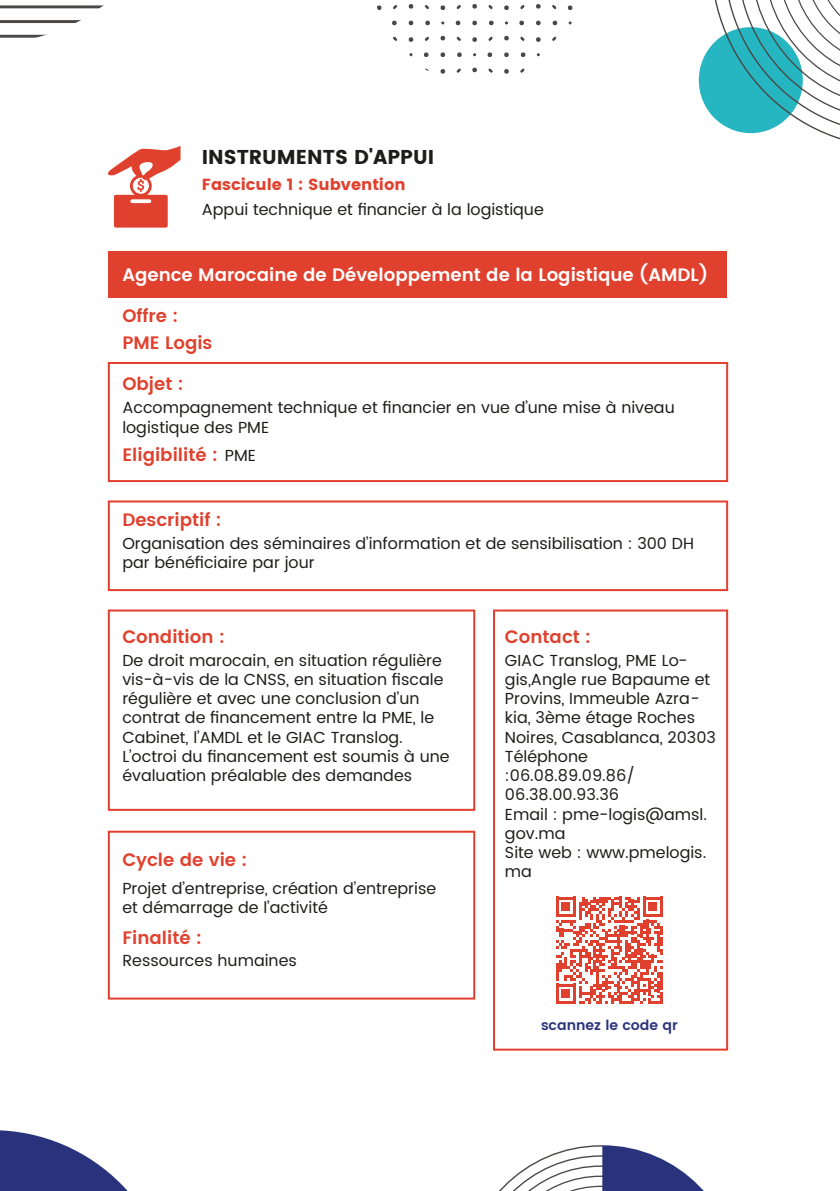
<style>
.page{position:relative;width:840px;height:1191px;background:#fff}
.page>*{position:absolute;margin:0;border:0;box-sizing:border-box;transform-origin:0 0}
.t1{font:20px "Poppins";color:#1d1d1b}
.t2{font:600 18px/27.4px "Poppins";color:#e0412e}
.t3{font:600 18px "Poppins";color:#fff}
.t4{font:16px/19.2px "Poppins";color:#1d1d1b}
.t5{font:16px "Poppins";color:#e0412e}
.t6{font:600 14px "Poppins";color:#29347c}
</style>
<div class="page">
<div style="left:698px;top:27px;width:104px;height:106px;background:#26b6c1;border-radius:50%"></div>
<svg style="left:710px;top:0;width:129px;height:139px"></svg>
<svg style="left:377px;top:5px;width:4px;height:5px"></svg>
<svg style="left:440px;top:5px;width:5px;height:5px"></svg>
<svg style="left:393px;top:5px;width:5px;height:5px"></svg>
<svg style="left:408px;top:20px;width:5px;height:6px"></svg>
<svg style="left:408px;top:4px;width:5px;height:5px"></svg>
<svg style="left:392px;top:20px;width:5px;height:6px"></svg>
<svg style="left:425px;top:20px;width:5px;height:6px"></svg>
<svg style="left:408px;top:37px;width:5px;height:5px"></svg>
<svg style="left:424px;top:5px;width:5px;height:5px"></svg>
<svg style="left:393px;top:36px;width:5px;height:5px"></svg>
<svg style="left:504px;top:5px;width:5px;height:5px"></svg>
<svg style="left:456px;top:4px;width:5px;height:6px"></svg>
<svg style="left:472px;top:20px;width:5px;height:6px"></svg>
<svg style="left:472px;top:4px;width:5px;height:5px"></svg>
<svg style="left:455px;top:20px;width:5px;height:6px"></svg>
<svg style="left:489px;top:20px;width:4px;height:6px"></svg>
<svg style="left:472px;top:37px;width:5px;height:5px"></svg>
<svg style="left:488px;top:4px;width:5px;height:6px"></svg>
<svg style="left:424px;top:36px;width:5px;height:5px"></svg>
<svg style="left:440px;top:52px;width:5px;height:5px"></svg>
<svg style="left:440px;top:36px;width:5px;height:5px"></svg>
<svg style="left:424px;top:52px;width:4px;height:5px"></svg>
<svg style="left:457px;top:52px;width:5px;height:5px"></svg>
<svg style="left:440px;top:69px;width:5px;height:5px"></svg>
<svg style="left:441px;top:21px;width:4px;height:4px"></svg>
<svg style="left:456px;top:36px;width:5px;height:5px"></svg>
<svg style="left:409px;top:53px;width:4px;height:4px"></svg>
<svg style="left:567px;top:5px;width:5px;height:5px"></svg>
<svg style="left:520px;top:4px;width:5px;height:6px"></svg>
<svg style="left:536px;top:20px;width:4px;height:6px"></svg>
<svg style="left:536px;top:4px;width:4px;height:5px"></svg>
<svg style="left:519px;top:20px;width:5px;height:6px"></svg>
<svg style="left:552px;top:20px;width:5px;height:6px"></svg>
<svg style="left:536px;top:37px;width:4px;height:5px"></svg>
<svg style="left:552px;top:4px;width:5px;height:6px"></svg>
<svg style="left:488px;top:36px;width:5px;height:5px"></svg>
<svg style="left:504px;top:52px;width:5px;height:5px"></svg>
<svg style="left:504px;top:36px;width:5px;height:5px"></svg>
<svg style="left:487px;top:52px;width:5px;height:5px"></svg>
<svg style="left:520px;top:52px;width:5px;height:5px"></svg>
<svg style="left:504px;top:69px;width:5px;height:5px"></svg>
<svg style="left:520px;top:36px;width:5px;height:5px"></svg>
<svg style="left:456px;top:68px;width:5px;height:5px"></svg>
<svg style="left:472px;top:67px;width:5px;height:6px"></svg>
<svg style="left:488px;top:68px;width:5px;height:5px"></svg>
<svg style="left:552px;top:36px;width:5px;height:5px"></svg>
<svg style="left:568px;top:21px;width:4px;height:4px"></svg>
<svg style="left:520px;top:68px;width:5px;height:5px"></svg>
<svg style="left:0;top:5px;width:104px;height:33px"></svg>
<svg style="left:499px;top:1145px;width:205px;height:46px"></svg>
<svg style="left:0;top:1130px;width:128px;height:61px"></svg>
<div style="left:108px;top:251px;width:618px;height:46px;background:#e0412e"></div>
<div style="left:108px;top:362px;width:619px;height:120px;border:2px solid #e23f2e"></div>
<div style="left:108px;top:500px;width:619px;height:91px;border:2px solid #e23f2e"></div>
<div style="left:108px;top:609px;width:367px;height:202px;border:2px solid #e23f2e"></div>
<div style="left:492px;top:609px;width:235px;height:441px;border:2px solid #e23f2e"></div>
<div style="left:108px;top:830px;width:367px;height:169px;border:2px solid #e23f2e"></div>
<svg style="left:107px;top:146px;width:73px;height:82px"></svg>
<svg style="left:556px;top:896px;width:106px;height:108px"></svg>
<p class="t1" style="left:202px;top:145px;width:234px">INSTRUMENTS D'APPUI</p>
<p class="t5" style="left:202px;top:175px;width:205px">Fascicule 1 : Subvention</p>
<p class="t4" style="left:202px;top:200px;width:343px">Appui technique et financier à la logistique</p>
<p class="t3" style="left:122px;top:261px;width:587px">Agence Marocaine de Développement de la Logistique (AMDL)</p>
<p class="t2" style="left:122px;top:302px;width:92px">Offre :<br>PME Logis</p>
<p class="t2" style="left:122px;top:370px;width:63px">Objet :</p>
<p class="t4" style="left:122px;top:399px;width:553px">Accompagnement technique et financier en vue d’une mise à niveau logistique des PME</p>
<p class="t2" style="left:122px;top:442px;width:97px">Eligibilité :</p>
<p class="t4" style="left:225px;top:446px;width:33px">PME</p>
<p class="t2" style="left:122px;top:506px;width:101px">Descriptif :</p>
<p class="t4" style="left:122px;top:534px;width:573px">Organisation des séminaires d’information et de sensibilisation : 300 DH par bénéficiaire par jour</p>
<p class="t2" style="left:122px;top:623px;width:104px">Condition :</p>
<p class="t4" style="left:122px;top:651px;width:328px">De droit marocain, en situation régulière vis-à-vis de la CNSS, en situation fiscale régulière et avec une conclusion d’un contrat de financement entre la PME, le Cabinet, l’AMDL et le GIAC Translog.<br>L’octroi du financement est soumis à une évaluation préalable des demandes</p>
<p class="t2" style="left:122px;top:847px;width:126px">Cycle de vie :</p>
<p class="t4" style="left:122px;top:879px;width:315px">Projet d’entreprise, création d’entreprise et démarrage de l’activité</p>
<p class="t4" style="left:122px;top:951px;width:176px">Ressources humaines</p>
<p class="t2" style="left:122px;top:924px;width:81px">Finalité :</p>
<p class="t2" style="left:504px;top:623px;width:87px">Contact :</p>
<p class="t4" style="left:504px;top:651px;width:212px">GIAC Translog, PME Lo&shy;gis,Angle rue Bapaume et<br>Provins, Immeuble Azra&shy;kia, 3ème étage Roches<br>Noires, Casablanca, 20303<br>Téléphone :06.08.89.09.86/<br>06.38.00.93.36<br>Email : pme-logis@amsl. gov.ma<br>Site web : www.pmelogis. ma</p>
<p class="t6" style="left:540px;top:1015px;width:138px">scannez le code qr</p>
</div>
